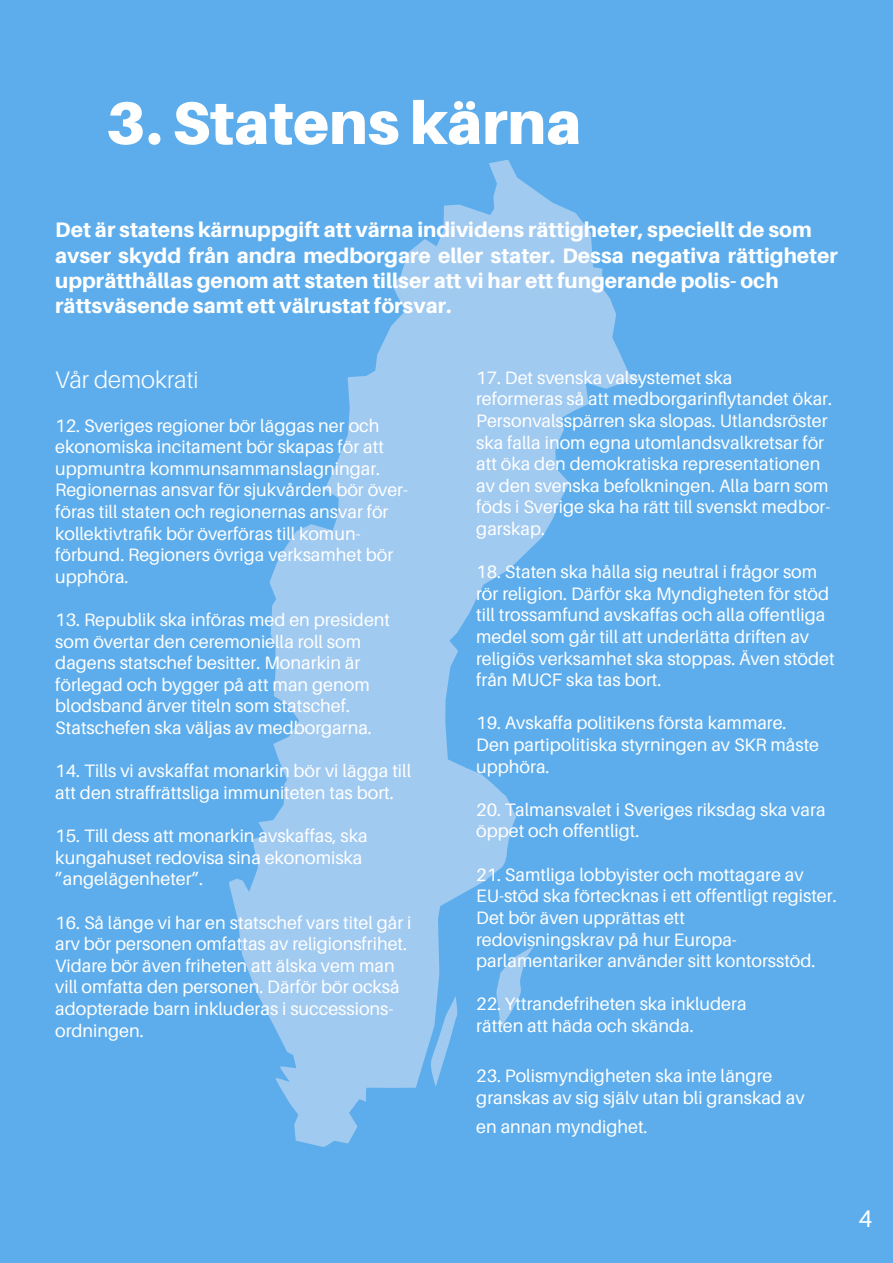
<style>
.page{position:relative;width:893px;height:1263px;background:#5dadec}
.page>*{position:absolute;margin:0;border:0;box-sizing:border-box;transform-origin:0 0}
.t1{font:900 60px "Aileron";color:#fff}
.t2{font:300 24px "Aileron";color:#fff}
.t3{font:24px "Aileron";color:#fff}
.t4{font:800 21px/25.2px "Aileron";color:#fff}
.t5{font:18px/21.6px "Aileron";color:#fff}
</style>
<div class="page">
<svg style="left:229px;top:160px;width:412px;height:987px"></svg>
<p class="t1" style="left:106px;top:88px;width:476px">3. Statens kärna</p>
<p class="t4" style="left:55px;top:217px;width:758px">Det är statens kärnuppgift att värna individens rättigheter, speciellt de som</p>
<p class="t4" style="left:55px;top:243px;width:784px">avser skydd från andra medborgare eller stater. Dessa negativa rättigheter upprätthållas genom att staten tillser att vi har ett fungerande polis- och</p>
<p class="t4" style="left:55px;top:293px;width:398px">rättsväsende samt ett välrustat försvar.</p>
<p class="t2" style="left:55px;top:367px;width:145px">Vår demokrati</p>
<p class="t5" style="left:55px;top:415px;width:330px">12. Sveriges regioner bör läggas ner och ekonomiska incitament bör skapas för att</p>
<p class="t5" style="left:55px;top:458px;width:326px">uppmuntra kommunsammanslagningar.</p>
<p class="t5" style="left:55px;top:480px;width:354px">Regionernas ansvar för sjukvården bör över&shy;föras till staten och regionernas ansvar för kollektivtrafik bör överföras till komun-</p>
<p class="t5" style="left:55px;top:544px;width:340px">förbund. Regioners övriga verksamhet bör upphöra.</p>
<p class="t5" style="left:55px;top:609px;width:336px">13. Republik ska införas med en president som övertar den ceremoniella roll som</p>
<p class="t5" style="left:55px;top:652px;width:307px">dagens statschef besitter. Monarkin är</p>
<p class="t5" style="left:55px;top:674px;width:316px">förlegad och bygger på att man genom blodsband ärver titeln som statschef.</p>
<p class="t5" style="left:55px;top:717px;width:318px">Statschefen ska väljas av medborgarna.</p>
<p class="t5" style="left:55px;top:760px;width:357px">14. Tills vi avskaffat monarkin bör vi lägga till att den straffrättsliga immuniteten tas bort.</p>
<p class="t5" style="left:55px;top:825px;width:314px">15. Till dess att monarkin avskaffas, ska kungahuset redovisa sina ekonomiska</p>
<p class="t5" style="left:55px;top:868px;width:149px">”angelägenheter”.</p>
<p class="t5" style="left:55px;top:912px;width:358px">16. Så länge vi har en statschef vars titel går i arv bör personen omfattas av religionsfrihet.<br>Vidare bör även friheten att älska vem man vill omfatta den personen. Därför bör också adopterade barn inkluderas i successions&shy;ordningen.</p>
<p class="t5" style="left:476px;top:367px;width:258px">17. Det svenska valsystemet ska</p>
<p class="t5" style="left:476px;top:389px;width:357px">reformeras så att medborgarinflytandet ökar.<br>Personvalsspärren ska slopas. Utlandsröster ska falla inom egna utomlandsvalkretsar för att öka den demokratiska representationen av den svenska befolkningen. Alla barn som föds i Sverige ska ha rätt till svenskt medbor&shy;garskap.</p>
<p class="t5" style="left:476px;top:561px;width:360px">18. Staten ska hålla sig neutral i frågor som rör religion. Därför ska Myndigheten för stöd till trossamfund avskaffas och alla offentliga medel som går till att underlätta driften av religiös verksamhet ska stoppas. Även stödet från MUCF ska tas bort.</p>
<p class="t5" style="left:476px;top:713px;width:312px">19. Avskaffa politikens första kammare.</p>
<p class="t5" style="left:476px;top:734px;width:344px">Den partipolitiska styrningen av SKR måste</p>
<p class="t5" style="left:476px;top:756px;width:75px">upphöra.</p>
<p class="t5" style="left:476px;top:799px;width:351px">20. Talmansvalet i Sveriges riksdag ska vara öppet och offentligt.</p>
<p class="t5" style="left:476px;top:864px;width:362px">21. Samtliga lobbyister och mottagare av<br>EU-stöd ska förtecknas i ett offentligt register.<br>Det bör även upprättas ett</p>
<p class="t5" style="left:476px;top:929px;width:262px">redovisningskrav på hur Europa-</p>
<p class="t5" style="left:476px;top:950px;width:341px">parlamentariker använder sitt kontorsstöd.</p>
<p class="t5" style="left:476px;top:993px;width:272px">22. Yttrandefriheten ska inkludera</p>
<p class="t5" style="left:476px;top:1015px;width:219px">rätten att häda och skända.</p>
<p class="t5" style="left:476px;top:1065px;width:298px">23. Polismyndigheten ska inte längre</p>
<p class="t5" style="left:476px;top:1087px;width:330px">granskas av sig själv utan bli granskad av</p>
<p class="t5" style="left:476px;top:1116px;width:173px">en annan myndighet.</p>
<p class="t3" style="left:858px;top:1206px;width:15px">4</p>
</div>
